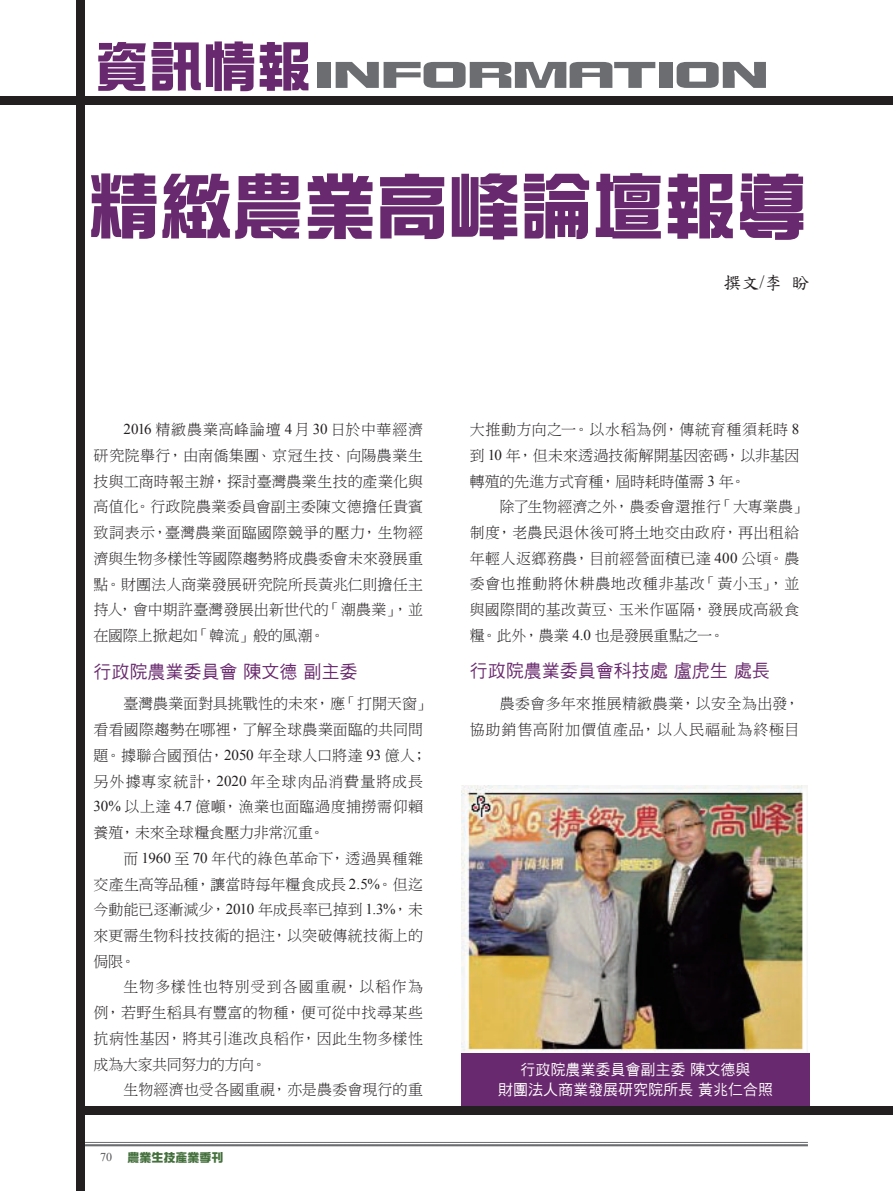
<style>
.page{position:relative;width:893px;height:1191px;background:#fff}
.page>*{position:absolute;margin:0;border:0;box-sizing:border-box;transform-origin:0 0}
.t1{font:72px "DF Zong Yi W9 WIN BF";color:#69296e}
.t2{font:36.15px "DF Zong Yi W9 WINP BF";color:#6c6d70;scale:1.64 1}
.t3{font:18px "DF Hei W5 WINP BF";color:#69296e}
.t4{font:18px "DF Kai Shu SB Estd BF";color:#231f20}
.t5{font:15px/25.8px "DF Ming W3 WIN BF";letter-spacing:.01em;color:#231f20;text-align:justify}
.t6{font:15px/25.7px "DF Ming W3 WIN BF";letter-spacing:.04em;color:#231f20;text-align:right}
.t7{font:15px/20.9px "DF Hei W5 WINP BF";color:#fff;text-align:center}
.t8{font:12px "DF Zong Yi W9 WINP BF";color:#44703c}
.t9{font:12px "Times New Roman";color:#57585a}
.s1{font-size:54px;color:#69296e}
.s2{font-family:"Times New Roman"}
</style>
<div class="page">
<hr style="left:85px;top:1142px;width:723px;height:1px;background:#6c6d70">
<hr style="left:85px;top:1144px;width:723px;height:2px;background:#6c6d70">
<div style="left:77px;top:0;width:8px;height:1191px;background:#231f20"></div>
<div style="left:81px;top:1106px;width:812px;height:8px;background:#231f20"></div>
<div style="left:0;top:96px;width:893px;height:8px;background:#231f20"></div>
<img style="left:461px;top:785px;width:347px;height:267px">
<div style="left:461px;top:1053px;width:349px;height:53px;background:#69296e"></div>
<h2 class="t2" style="left:95px;top:57px;width:412px"><span class="s1">資訊情報</span>INFORMATION</h2>
<h1 class="t1" style="left:88px;top:170px;width:722px">精緻農業高峰論壇報導</h1>
<p class="t4" style="left:724px;top:274px;width:98px">撰文<span class="s2">/</span>李盼</p>
<p class="t5" style="left:94px;top:417px;width:331px;text-indent:30px"><span class="s2">2016</span> 精緻農業高峰論壇 <span class="s2">4</span> 月 <span class="s2">30</span> 日於中華經濟研究院舉行，由南僑集團、京冠生技、向陽農業生技與工商時報主辦，探討臺灣農業生技的產業化與高值化。行政院農業委員會副主委陳文德擔任貴賓致詞表示，臺灣農業面臨國際競爭的壓力，生物經濟與生物多樣性等國際趨勢將成農委會未來發展重點。財團法人商業發展研究院所長黃兆仁則擔任主持人，會中期許臺灣發展出新世代的「潮農業」，並在國際上掀起如「韓流」般的風潮。</p>
<p class="t3" style="left:94px;top:662px;width:265px">行政院農業委員會 陳文德 副主委</p>
<p class="t5" style="left:94px;top:691px;width:339px;text-align:left;text-indent:30px">臺灣農業面對具挑戰性的未來，應「打開天窗」看看國際趨勢在哪裡，了解全球農業面臨的共同問題。據聯合國預估，<span class="s2">2050</span> 年全球人口將達 <span class="s2">93</span> 億人；另外據專家統計，<span class="s2">2020</span> 年全球肉品消費量將成長<br><span class="s2">30%</span> 以上達 <span class="s2">4.7</span> 億噸，漁業也面臨過度捕撈需仰賴養殖，未來全球糧食壓力非常沉重。</p>
<p class="t5" style="left:94px;top:845px;width:331px;text-indent:30px">而 <span class="s2">1960</span> 至 <span class="s2">70</span> 年代的綠色革命下，透過異種雜交產生高等品種，讓當時每年糧食成長 <span class="s2">2.5%</span>。但迄今動能已逐漸減少，<span class="s2">2010</span> 年成長率已掉到 <span class="s2">1.3%</span>，未來更需生物科技技術的挹注，以突破傳統技術上的侷限。</p>
<p class="t5" style="left:94px;top:974px;width:331px;text-indent:30px">生物多樣性也特別受到各國重視，以稻作為例，若野生稻具有豐富的物種，便可從中找尋某些抗病性基因，將其引進改良稻作，因此生物多樣性成為大家共同努力的方向。</p>
<p class="t5" style="left:124px;top:1077px;width:301px">生物經濟也受各國重視，亦是農委會現行的重</p>
<p class="t9" style="left:100px;top:1149px;width:13px">70</p>
<p class="t8" style="left:128px;top:1151px;width:97px">農業生技產業季刊</p>
<p class="t5" style="left:470px;top:417px;width:331px">大推動方向之一。以水稻為例，傳統育種須耗時 <span class="s2">8</span>到 <span class="s2">10</span> 年，但未來透過技術解開基因密碼，以非基因轉殖的先進方式育種，屆時耗時僅需 <span class="s2">3</span> 年。</p>
<p class="t5" style="left:470px;top:494px;width:339px;text-align:left;text-indent:30px">除了生物經濟之外，農委會還推行「大專業農」制度，老農民退休後可將土地交由政府，再出租給年輕人返鄉務農，目前經營面積已達 <span class="s2">400</span> 公頃。農委會也推動將休耕農地改種非基改「黃小玉」，並與國際間的基改黃豆、玉米作區隔，發展成高級食糧。此外，農業 <span class="s2">4.0</span> 也是發展重點之一。</p>
<p class="t3" style="left:470px;top:662px;width:301px">行政院農業委員會科技處 盧虎生 處長</p>
<p class="t6" style="left:470px;top:691px;width:331px">農委會多年來推展精緻農業，以安全為出發，<br>協助銷售高附加價值產品，以人民福祉為終極目</p>
<p class="t7" style="left:498px;top:1058px;width:276px">行政院農業委員會副主委 陳文德與<br>財團法人商業發展研究院所長 黃兆仁合照</p>
</div>
